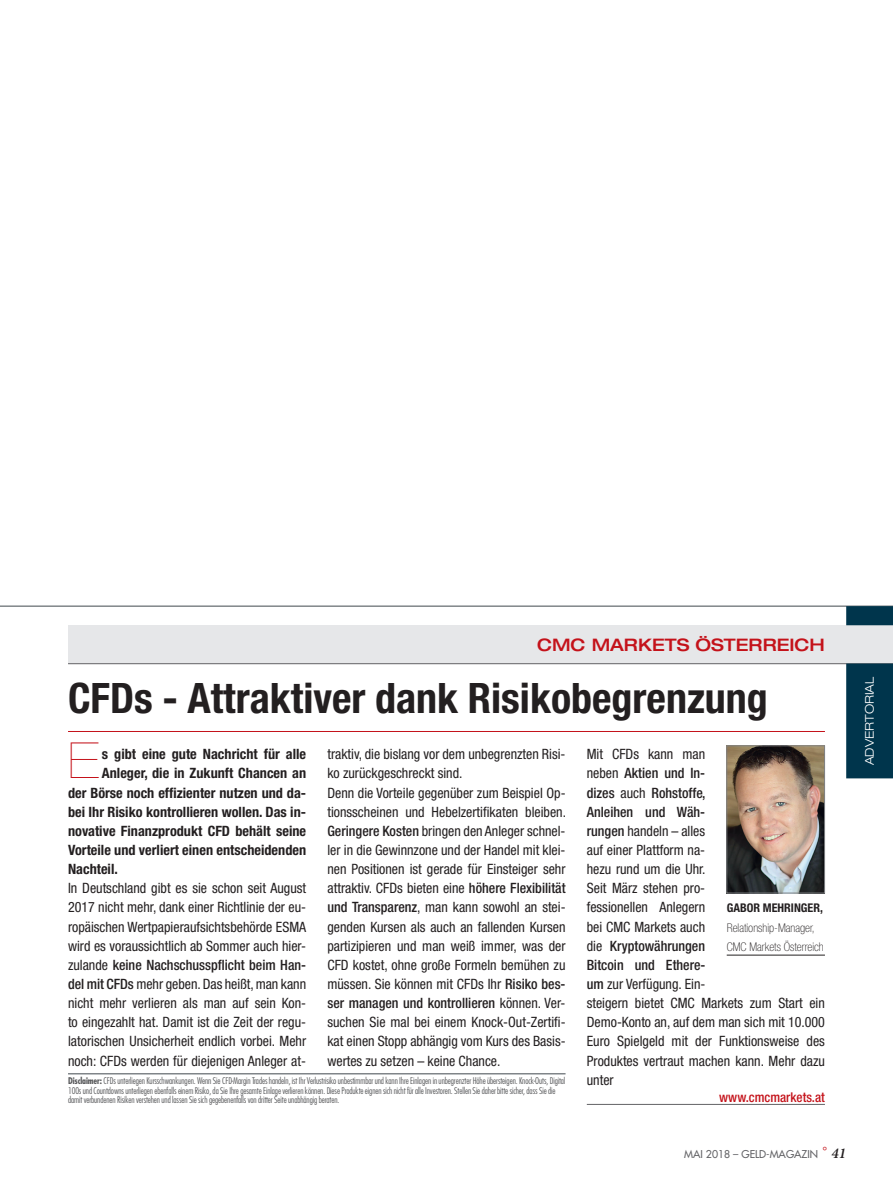
<style>
.page{position:relative;width:893px;height:1191px;background:#fff}
.page>*{position:absolute;margin:0;border:0;box-sizing:border-box;transform-origin:0 0}
.t1{font:200 expanded 49.8px "Helvetica Neue LT Std";color:#c4121a}
.t2{font:700 condensed 42px "Helvetica Neue LT Std";color:#231f20}
.t3{font:500 expanded 17.25px "Helvetica Neue LT Std";color:#c4121a}
.t4{font:condensed 14.25px/19.2px "Helvetica Neue LT Std";color:#231f20}
.t5{font:700 condensed 14.25px "Helvetica Neue LT Std";color:#231f20}
.t6{font:500 condensed 13.5px "Helvetica Neue LT Std";color:#c4121a}
.t7{font:100 condensed 12px/19.2px "Helvetica Neue LT Std";color:#231f20}
.t8{font:700 condensed 12px "Helvetica Neue LT Std";color:#231f20}
.t9{font:300 expanded 12px "Helvetica Neue LT Std";color:#fff}
.t10{font:10.5px "Futura";color:#636366}
.t11{font:300 condensed 9px/9.8px "Futura";letter-spacing:-.01em;color:#57585a}
.s1{font-weight:500}
.s2{font-weight:700}
.s3{font-size:12px;color:#c4121a}
.s4{font-family:"Minion Pro";font-weight:600;font-style:italic;font-size:15px;color:#231f20}
</style>
<div class="page">
<hr style="left:587px;top:1104px;width:238px;height:1px;background:#636366">
<hr style="left:68px;top:731px;width:757px;height:1px;background:#c4121a">
<img style="left:728px;top:747px;width:95px;height:144px">
<div style="left:726px;top:745px;width:99px;height:148px;border:1px solid #808285"></div>
<hr style="left:727px;top:954px;width:98px;height:1px;background:#231f20">
<div style="left:68px;top:625px;width:825px;height:38px;background:#e6e7e9"></div>
<hr style="left:68px;top:663px;width:825px;height:1px;background:#636366">
<hr style="left:0;top:606px;width:893px;height:1px;background:#41494e">
<svg style="left:846px;top:606px;width:47px;height:172px"></svg>
<hr style="left:68px;top:1073px;width:498px;height:1px;background:#41494e">
<p class="t3" style="left:537px;top:633px;width:289px">CMC MARKETS ÖSTERREICH</p>
<h2 class="t2" style="left:68px;top:672px;width:701px">CFDs - Attraktiver dank Risikobegrenzung</h2>
<h1 class="t1" style="left:68px;top:731px;width:33px">E</h1>
<p class="t5" style="left:102px;top:745px;width:206px">s gibt eine gute Nachricht für alle</p>
<p class="t4" style="left:327px;top:744px;width:240px">traktiv, die bislang vor dem unbegrenzten Risi&shy;ko zurückgeschreckt sind.<br>Denn die Vorteile gegenüber zum Beispiel Op&shy;tionsscheinen und Hebelzertifikaten bleiben.<br><span class="s1">Geringere Kosten</span> bringen den Anleger schnel&shy;ler in die Gewinnzone und der Handel mit klei&shy;nen Positionen ist gerade für Einsteiger sehr attraktiv. CFDs bieten eine <span class="s1">höhere Flexibilität und Transparenz</span>, man kann sowohl an stei&shy;genden Kursen als auch an fallenden Kursen partizipieren und man weiß immer, was der CFD kostet, ohne große Formeln bemühen zu müssen. Sie können mit CFDs Ihr <span class="s1">Risiko bes&shy;ser managen und kontrollieren</span> können. Ver&shy;suchen Sie mal bei einem Knock-Out-Zertifi&shy;kat einen Stopp abhängig vom Kurs des Basis&shy;wertes zu setzen – keine Chance.</p>
<p class="t4" style="left:587px;top:744px;width:240px">Mit CFDs kann man<br>neben <span class="s1">Aktien und In-<br>dizes</span> auch <span class="s1">Rohstoffe,<br>Anleihen und Wäh-<br>rungen</span> handeln – alles<br>auf einer Plattform na-<br>hezu rund um die Uhr.<br>Seit März stehen pro-<br>fessionellen Anlegern<br>bei CMC Markets auch<br>die <span class="s1">Kryptowährungen<br>Bitcoin und Ethere-<br>um</span> zur Verfügung. Ein-<br>steigern bietet CMC Markets zum Start ein<br>Demo-Konto an, auf dem man sich mit 10.000<br>Euro Spielgeld mit der Funktionsweise des<br>Produktes vertraut machen kann. Mehr dazu unter</p>
<p class="t6" style="left:719px;top:1089px;width:107px">www.cmcmarkets.at</p>
<p class="t5" style="left:102px;top:764px;width:206px">Anleger, die in Zukunft Chancen an</p>
<p class="t5" style="left:68px;top:784px;width:240px">der Börse noch effizienter nutzen und da-</p>
<p class="t5" style="left:68px;top:803px;width:240px">bei Ihr Risiko kontrollieren wollen. Das in-</p>
<p class="t5" style="left:68px;top:822px;width:240px">novative Finanzprodukt CFD behält seine</p>
<p class="t5" style="left:68px;top:841px;width:240px">Vorteile und verliert einen entscheidenden</p>
<p class="t5" style="left:68px;top:860px;width:51px">Nachteil.</p>
<p class="t4" style="left:68px;top:878px;width:240px;text-align:justify">In Deutschland gibt es sie schon seit August 2017 nicht mehr, dank einer Richtlinie der eu&shy;ropäischen Wertpapieraufsichtsbehörde ESMA wird es voraussichtlich ab Sommer auch hier&shy;zulande <span class="s1">keine Nachschusspflicht beim Han&shy;del mit CFDs</span> mehr geben. Das heißt, man kann nicht mehr verlieren als man auf sein Kon&shy;to eingezahlt hat. Damit ist die Zeit der regu&shy;latorischen Unsicherheit endlich vorbei. Mehr noch: CFDs werden für diejenigen Anleger at-</p>
<p class="t8" style="left:727px;top:901px;width:65px">Gabor Mehring</p>
<p class="t8" style="left:808px;top:901px;width:17px">er,</p>
<p class="t7" style="left:727px;top:917px;width:99px">Relationship-Manager,<br>CMC Markets Österreich</p>
<p class="t11" style="left:68px;top:1075px;width:499px"><span class="s2">Disclaimer:</span> CFDs unterliegen Kursschwankungen. Wenn Sie CFD-Margin Trades handeln, ist Ihr Verlustrisiko unbestimmbar und kann Ihre Einlagen in unbegrenzter Höhe übersteigen. Knock-Outs, Digital<br>100s und Countdowns unterliegen ebenfalls einem Risiko, da Sie Ihre gesamte Einlage verlieren können. Diese Produkte eignen sich nicht für alle Investoren. Stellen Sie daher bitte sicher, dass Sie die damit verbundenen Risiken verstehen und lassen Sie sich gegebenenfalls von dritter Seite unabhängig beraten.</p>
<p class="t10" style="left:684px;top:1147px;width:164px">mai 2018 – GELD-MAGAZIN <span class="s3">°</span> <span class="s4">41</span></p>
<p class="t9" style="left:862px;top:765px;width:90px;rotate:-90deg">advertorial</p>
</div>
